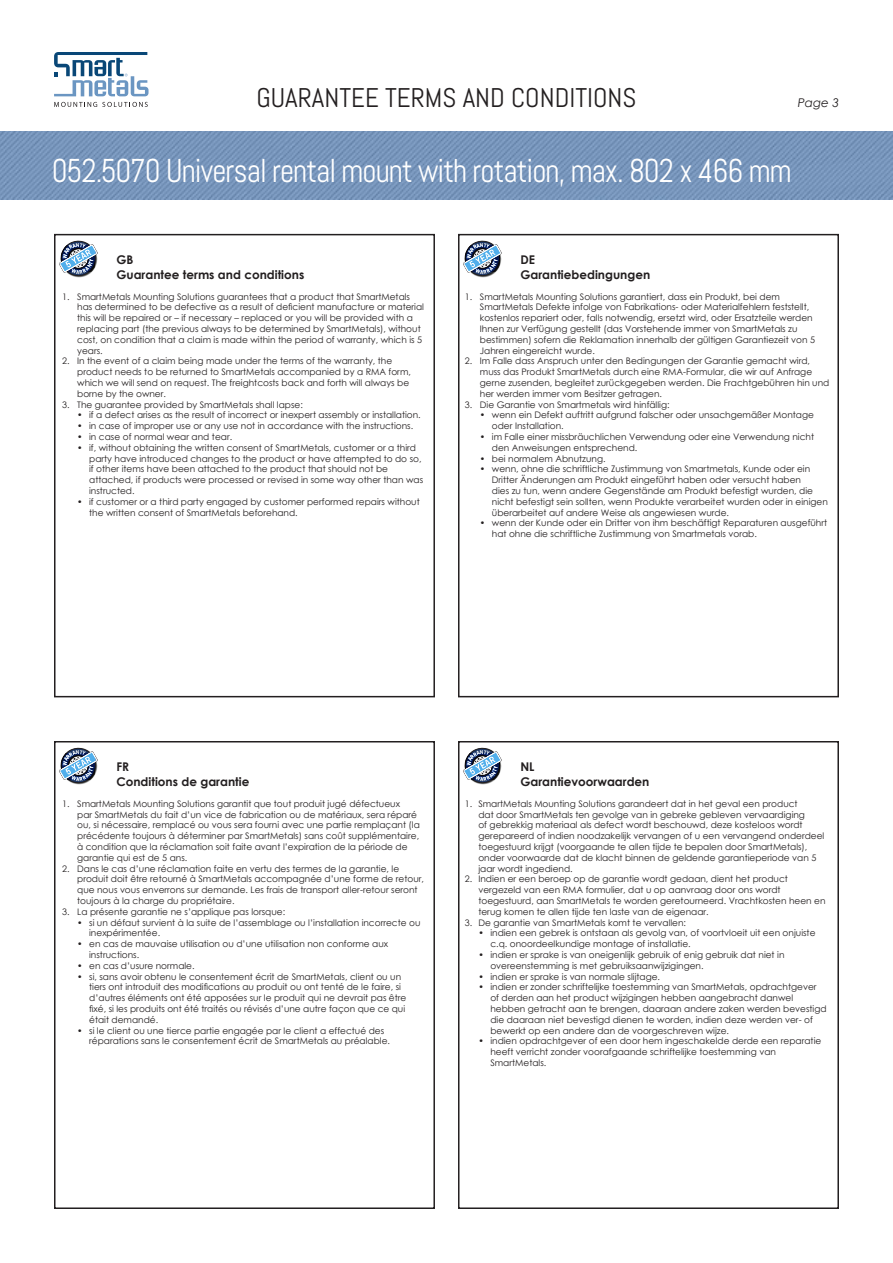
<style>
.page{position:relative;width:893px;height:1263px;background:#fff}
.page>*{position:absolute;margin:0;border:0;box-sizing:border-box;transform-origin:0 0}
.t1{font:33px "Abel";letter-spacing:-.03em;color:#fff;scale:.94 1}
.t2{font:27px "Abel";color:#231f20}
.t3{font:700 12px/14.4px "Century Gothic";color:#231f20}
.t4{font:italic 12px "Century Gothic";color:#231f20}
.t5{font:9px/10.8px "Century Gothic";color:#231f20}
</style>
<div class="page">
<img style="left:0;top:132px;width:893px;height:68px">
<svg style="left:54px;top:102px;width:94px;height:5px"></svg>
<svg style="left:54px;top:52px;width:95px;height:44px"></svg>
<div style="left:54px;top:234px;width:381px;height:463px;border:2px solid #231f20"></div>
<div style="left:458px;top:234px;width:381px;height:463px;border:2px solid #231f20"></div>
<div style="left:54px;top:741px;width:381px;height:468px;border:2px solid #231f20"></div>
<div style="left:458px;top:741px;width:381px;height:468px;border:2px solid #231f20"></div>
<svg style="left:59px;top:240px;width:39px;height:38px"></svg>
<svg style="left:59px;top:747px;width:39px;height:38px"></svg>
<svg style="left:463px;top:747px;width:39px;height:38px"></svg>
<svg style="left:463px;top:240px;width:39px;height:38px"></svg>
<h2 class="t2" style="left:256px;top:81px;width:382px">GUARANTEE TERMS AND CONDITIONS</h2>
<h3 class="t4" style="left:798px;top:94px;width:43px">Page 3</h3>
<h1 class="t1" style="left:52px;top:150px;width:789px">052.5070 Universal rental mount with rotation, max. 802 x 466 mm</h1>
<h3 class="t3" style="left:116px;top:252px;width:189px">GB<br>Guarantee terms and conditions</h3>
<p class="t5" style="left:77px;top:291px;width:348px;text-indent:-15px">1. SmartMetals Mounting Solutions guarantees that a product that SmartMetals has determined to be defective as a result of deficient manufacture or material this will be repaired or – if necessary – replaced or you will be provided with a replacing part (the previous always to be determined by SmartMetals), without cost, on condition that a claim is made within the period of warranty, which is 5 years.</p>
<p class="t5" style="left:77px;top:356px;width:335px;text-indent:-15px">2. In the event of a claim being made under the terms of the warranty, the product needs to be returned to SmartMetals accompanied by a RMA form, which we will send on request. The freightcosts back and forth will always be borne by the owner.</p>
<p class="t5" style="left:62px;top:399px;width:242px">3. The guarantee provided by SmartMetals shall lapse:</p>
<p class="t5" style="left:77px;top:410px;width:345px">• if a defect arises as the result of incorrect or inexpert assembly or installation.</p>
<p class="t5" style="left:77px;top:420px;width:337px">• in case of improper use or any use not in accordance with the instructions.</p>
<p class="t5" style="left:77px;top:431px;width:156px">• in case of normal wear and tear.</p>
<p class="t5" style="left:89px;top:442px;width:335px;text-indent:-12px">• if, without obtaining the written consent of SmartMetals, customer or a third party have introduced changes to the product or have attempted to do so, if other items have been attached to the product that should not be attached, if products were processed or revised in some way other than was instructed.</p>
<p class="t5" style="left:89px;top:496px;width:332px;text-indent:-12px">• if customer or a third party engaged by customer performed repairs without the written consent of SmartMetals beforehand.</p>
<h3 class="t3" style="left:520px;top:252px;width:131px">DE<br>Garantiebedingungen</h3>
<p class="t5" style="left:480px;top:291px;width:337px;text-indent:-15px">1. SmartMetals Mounting Solutions garantiert, dass ein Produkt, bei dem SmartMetals Defekte infolge von Fabrikations- oder Materialfehlern feststellt, kostenlos repariert oder, falls notwendig, ersetzt wird, oder Ersatzteile werden Ihnen zur Verfügung gestellt (das Vorstehende immer von SmartMetals zu bestimmen) sofern die Reklamation innerhalb der gültigen Garantiezeit von 5<br>Jahren eingereicht wurde.</p>
<p class="t5" style="left:480px;top:356px;width:351px;text-indent:-15px">2. Im Falle dass Anspruch unter den Bedingungen der Garantie gemacht wird, muss das Produkt SmartMetals durch eine RMA-Formular, die wir auf Anfrage gerne zusenden, begleitet zurückgegeben werden. Die Frachtgebühren hin und her werden immer vom Besitzer getragen.</p>
<p class="t5" style="left:465px;top:399px;width:206px">3. Die Garantie von Smartmetals wird hinfällig:</p>
<p class="t5" style="left:492px;top:410px;width:324px;text-indent:-12px">• wenn ein Defekt auftritt aufgrund falscher oder unsachgemäßer Montage oder Installation.</p>
<p class="t5" style="left:492px;top:431px;width:324px;text-indent:-12px">• im Falle einer missbräuchlichen Verwendung oder eine Verwendung nicht den Anweisungen entsprechend.</p>
<p class="t5" style="left:480px;top:453px;width:127px">• bei normalem Abnutzung.</p>
<p class="t5" style="left:492px;top:464px;width:338px;text-indent:-12px">• wenn, ohne die schriftliche Zustimmung von Smartmetals, Kunde oder ein Dritter Änderungen am Produkt eingeführt haben oder versucht haben<br>dies zu tun, wenn andere Gegenstände am Produkt befestigt wurden, die nicht befestigt sein sollten, wenn Produkte verarbeitet wurden oder in einigen überarbeitet auf andere Weise als angewiesen wurde.</p>
<p class="t5" style="left:492px;top:518px;width:337px;text-indent:-12px">• wenn der Kunde oder ein Dritter von ihm beschäftigt Reparaturen ausgeführt hat ohne die schriftliche Zustimmung von Smartmetals vorab.</p>
<h3 class="t3" style="left:116px;top:759px;width:134px">FR<br>Conditions de garantie</h3>
<p class="t5" style="left:77px;top:798px;width:344px;text-indent:-15px">1. SmartMetals Mounting Solutions garantit que tout produit jugé défectueux<br>par SmartMetals du fait d’un vice de fabrication ou de matériaux, sera réparé ou, si nécessaire, remplacé ou vous sera fourni avec une partie remplaçant (la précédente toujours à déterminer par SmartMetals) sans coût supplémentaire, à condition que la réclamation soit faite avant l’expiration de la période de garantie qui est de 5 ans.</p>
<p class="t5" style="left:77px;top:863px;width:348px;text-indent:-15px">2. Dans le cas d’une réclamation faite en vertu des termes de la garantie, le produit doit être retourné à SmartMetals accompagnée d’une forme de retour, que nous vous enverrons sur demande. Les frais de transport aller-retour seront toujours à la charge du propriétaire.</p>
<p class="t5" style="left:62px;top:906px;width:225px">3. La présente garantie ne s’applique pas lorsque:</p>
<p class="t5" style="left:89px;top:917px;width:333px;text-indent:-12px">• si un défaut survient à la suite de l’assemblage ou l’installation incorrecte ou inexpérimentée.</p>
<p class="t5" style="left:89px;top:938px;width:300px;text-indent:-12px">• en cas de mauvaise utilisation ou d’une utilisation non conforme aux instructions.</p>
<p class="t5" style="left:77px;top:960px;width:119px">• en cas d’usure normale.</p>
<p class="t5" style="left:89px;top:971px;width:319px;text-indent:-12px">• si, sans avoir obtenu le consentement écrit de SmartMetals, client ou un tiers ont introduit des modifications au produit ou ont tenté de le faire, si d’autres éléments ont été apposées sur le produit qui ne devrait pas être fixé, si les produits ont été traités ou révisés d’une autre façon que ce qui était demandé.</p>
<p class="t5" style="left:89px;top:1025px;width:302px;text-indent:-12px">• si le client ou une tierce partie engagée par le client a effectué des réparations sans le consentement écrit de SmartMetals au préalable.</p>
<h3 class="t3" style="left:520px;top:759px;width:131px">NL<br>Garantievoorwaarden</h3>
<p class="t5" style="left:478px;top:798px;width:347px;text-indent:-14px">1. SmartMetals Mounting Solutions garandeert dat in het geval een product<br>dat door SmartMetals ten gevolge van in gebreke gebleven vervaardiging<br>of gebrekkig materiaal als defect wordt beschouwd, deze kosteloos wordt gerepareerd of indien noodzakelijk vervangen of u een vervangend onderdeel toegestuurd krijgt (voorgaande te allen tijde te bepalen door SmartMetals), onder voorwaarde dat de klacht binnen de geldende garantieperiode van 5 jaar wordt ingediend.</p>
<p class="t5" style="left:478px;top:873px;width:349px;text-indent:-14px">2. Indien er een beroep op de garantie wordt gedaan, dient het product vergezeld van een RMA formulier, dat u op aanvraag door ons wordt toegestuurd, aan SmartMetals te worden geretourneerd. Vrachtkosten heen en terug komen te allen tijde ten laste van de eigenaar.</p>
<p class="t5" style="left:465px;top:917px;width:223px">3. De garantie van SmartMetals komt te vervallen:</p>
<p class="t5" style="left:490px;top:927px;width:327px;text-indent:-12px">• indien een gebrek is ontstaan als gevolg van, of voortvloeit uit een onjuiste c.q. onoordeelkundige montage of installatie.</p>
<p class="t5" style="left:490px;top:949px;width:296px;text-indent:-12px">• indien er sprake is van oneigenlijk gebruik of enig gebruik dat niet in overeenstemming is met gebruiksaanwijzigingen.</p>
<p class="t5" style="left:478px;top:971px;width:183px">• indien er sprake is van normale slijtage.</p>
<p class="t5" style="left:490px;top:981px;width:338px;text-indent:-12px">• indien er zonder schriftelijke toestemming van SmartMetals, opdrachtgever of derden aan het product wijzigingen hebben aangebracht danwel hebben getracht aan te brengen, daaraan andere zaken werden bevestigd die daaraan niet bevestigd dienen te worden, indien deze werden ver- of bewerkt op een andere dan de voorgeschreven wijze.</p>
<p class="t5" style="left:490px;top:1035px;width:332px;text-indent:-12px">• indien opdrachtgever of een door hem ingeschakelde derde een reparatie heeft verricht zonder voorafgaande schriftelijke toestemming van<br>SmartMetals.</p>
</div>
